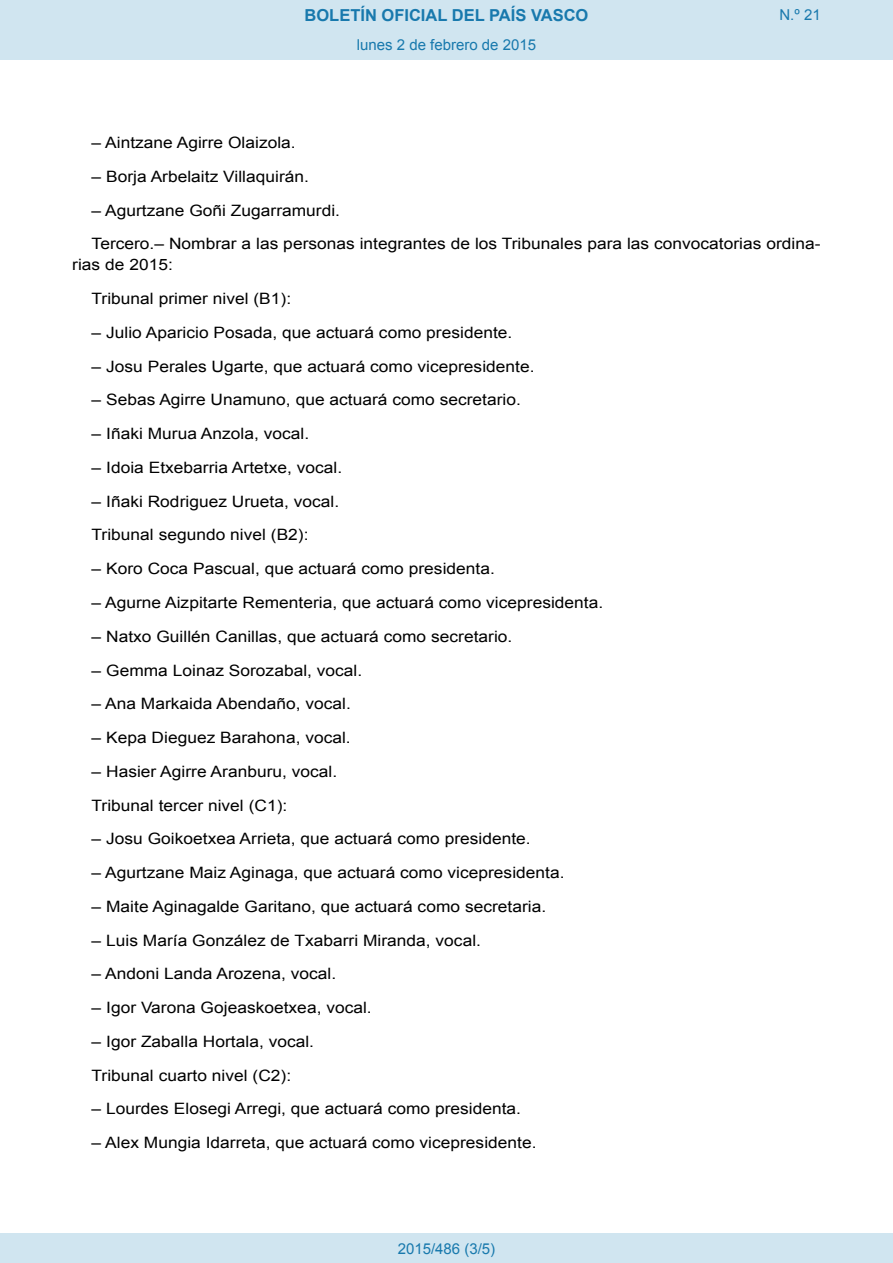
<style>
.page{position:relative;width:893px;height:1263px;background:#fff}
.page>*{position:absolute;margin:0;border:0;box-sizing:border-box;transform-origin:0 0}
.t1{font:700 16.5px "Arial";color:#1879ad}
.BOPVDetalle{font:15.6px/21px "Arial";color:#000;scale:1.11 1}
.Paginacion_Centro{font:15px "Arial";color:#1879ad}
</style>
<div class="page">
<div style="left:0;top:0;width:893px;height:60px;background:#d0e5f0"></div>
<div style="left:0;top:1233px;width:893px;height:30px;background:#d0e5f0"></div>
<p class="t1" style="left:305px;top:4px;width:285px">BOLETÍN OFICIAL DEL PAÍS VASCO</p>
<p class="Paginacion_Centro" style="left:357px;top:35px;width:181px">lunes 2 de febrero de 2015</p>
<p class="Paginacion_Centro" style="left:779px;top:5px;width:43px">N.º 21</p>
<p class="BOPVDetalle" style="left:92px;top:132px;width:185px">– Aintzane Agirre Olaizola.</p>
<p class="BOPVDetalle" style="left:92px;top:166px;width:197px">– Borja Arbelaitz Villaquirán.</p>
<p class="BOPVDetalle" style="left:92px;top:200px;width:225px">– Agurtzane Goñi Zugarramurdi.</p>
<p class="BOPVDetalle" style="left:72px;top:234px;width:676px;text-indent:19px">Tercero.– Nombrar a las personas integrantes de los Tribunales para las convocatorias ordina&shy;rias de 2015:</p>
<p class="BOPVDetalle" style="left:92px;top:288px;width:181px">Tribunal primer nivel (B1):</p>
<p class="BOPVDetalle" style="left:92px;top:322px;width:381px">– Julio Aparicio Posada, que actuará como presidente.</p>
<p class="BOPVDetalle" style="left:92px;top:356px;width:401px">– Josu Perales Ugarte, que actuará como vicepresidente.</p>
<p class="BOPVDetalle" style="left:92px;top:390px;width:388px">– Sebas Agirre Unamuno, que actuará como secretario.</p>
<p class="BOPVDetalle" style="left:92px;top:423px;width:198px">– Iñaki Murua Anzola, vocal.</p>
<p class="BOPVDetalle" style="left:92px;top:457px;width:227px">– Idoia Etxebarria Artetxe, vocal.</p>
<p class="BOPVDetalle" style="left:92px;top:491px;width:225px">– Iñaki Rodriguez Urueta, vocal.</p>
<p class="BOPVDetalle" style="left:92px;top:525px;width:197px">Tribunal segundo nivel (B2):</p>
<p class="BOPVDetalle" style="left:92px;top:558px;width:365px">– Koro Coca Pascual, que actuará como presidenta.</p>
<p class="BOPVDetalle" style="left:92px;top:592px;width:462px">– Agurne Aizpitarte Rementeria, que actuará como vicepresidenta.</p>
<p class="BOPVDetalle" style="left:92px;top:626px;width:380px">– Natxo Guillén Canillas, que actuará como secretario.</p>
<p class="BOPVDetalle" style="left:92px;top:660px;width:245px">– Gemma Loinaz Sorozabal, vocal.</p>
<p class="BOPVDetalle" style="left:92px;top:693px;width:235px">– Ana Markaida Abendaño, vocal.</p>
<p class="BOPVDetalle" style="left:92px;top:727px;width:235px">– Kepa Dieguez Barahona, vocal.</p>
<p class="BOPVDetalle" style="left:92px;top:761px;width:223px">– Hasier Agirre Aranburu, vocal.</p>
<p class="BOPVDetalle" style="left:92px;top:795px;width:178px">Tribunal tercer nivel (C1):</p>
<p class="BOPVDetalle" style="left:92px;top:828px;width:397px">– Josu Goikoetxea Arrieta, que actuará como presidente.</p>
<p class="BOPVDetalle" style="left:92px;top:862px;width:428px">– Agurtzane Maiz Aginaga, que actuará como vicepresidenta.</p>
<p class="BOPVDetalle" style="left:92px;top:896px;width:411px">– Maite Aginagalde Garitano, que actuará como secretaria.</p>
<p class="BOPVDetalle" style="left:92px;top:930px;width:352px">– Luis María González de Txabarri Miranda, vocal.</p>
<p class="BOPVDetalle" style="left:92px;top:963px;width:222px">– Andoni Landa Arozena, vocal.</p>
<p class="BOPVDetalle" style="left:92px;top:997px;width:254px">– Igor Varona Gojeaskoetxea, vocal.</p>
<p class="BOPVDetalle" style="left:92px;top:1031px;width:202px">– Igor Zaballa Hortala, vocal.</p>
<p class="BOPVDetalle" style="left:92px;top:1065px;width:181px">Tribunal cuarto nivel (C2):</p>
<p class="BOPVDetalle" style="left:92px;top:1098px;width:388px">– Lourdes Elosegi Arregi, que actuará como presidenta.</p>
<p class="BOPVDetalle" style="left:92px;top:1132px;width:402px">– Alex Mungia Idarreta, que actuará como vicepresidente.</p>
<p class="Paginacion_Centro" style="left:398px;top:1238px;width:99px">2015/486 (3/5)</p>
</div>
